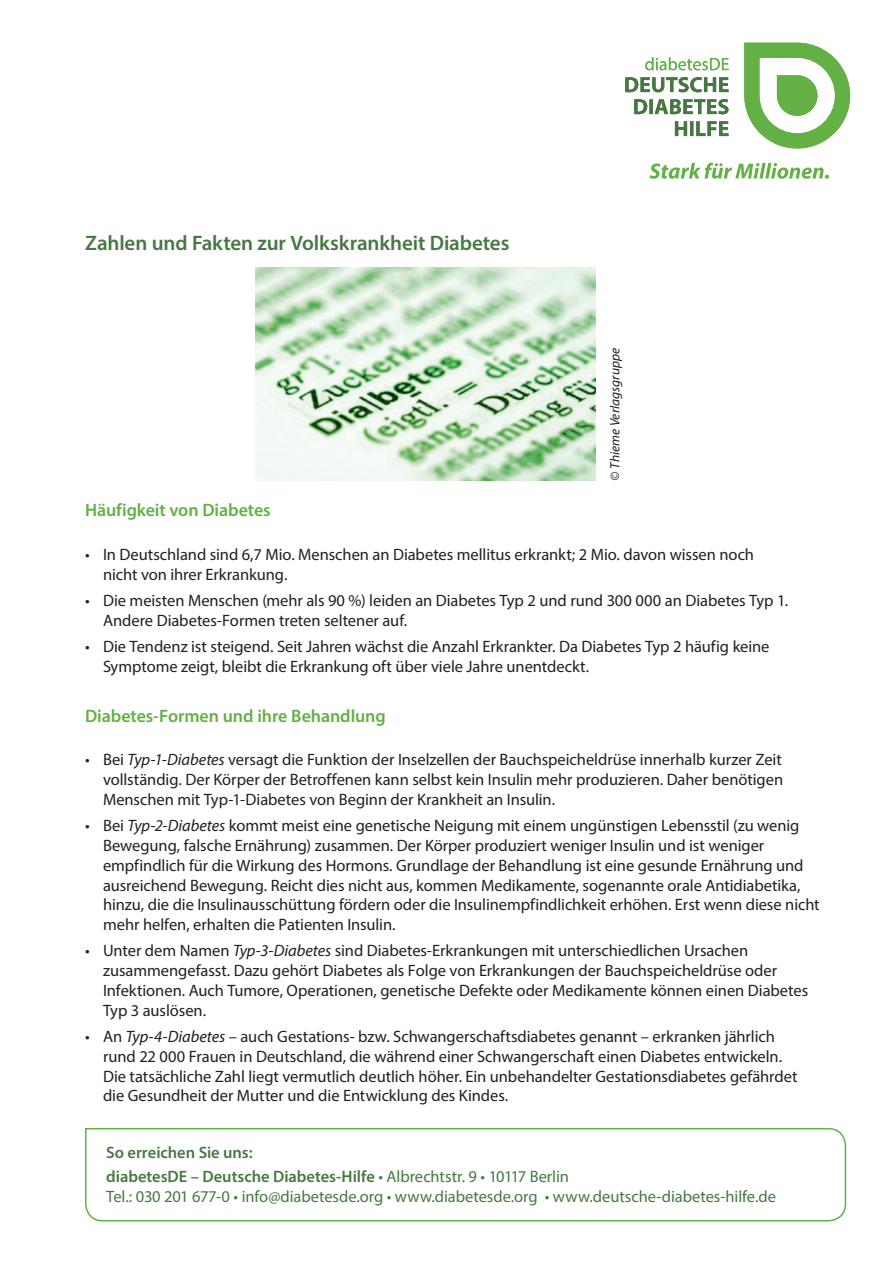
<style>
.page{position:relative;width:893px;height:1263px;background:#fff}
.page>*{position:absolute;margin:0;border:0;box-sizing:border-box;transform-origin:0 0}
.t1{font:600 21px "Myriad Pro";letter-spacing:-.005em;color:#477842}
.t2{font:600 18px "Myriad Pro";letter-spacing:-.005em;color:#63b045}
.t3{font:16.5px/19.8px "Myriad Pro";letter-spacing:-.005em;color:#231f20}
.t4{font:16.5px "Myriad Pro";letter-spacing:-.005em;color:#477842}
.t5{font:600 16.5px/24px "Myriad Pro";color:#477842}
.t6{font:italic 13.5px "Myriad Pro";letter-spacing:.005em;color:#231f20}
.s1{font-style:italic}
.s2{font-weight:400}
</style>
<div class="page">
<img style="left:255px;top:268px;width:340px;height:212px">
<svg style="left:625px;top:77px;width:103px;height:59px"></svg>
<svg style="left:744px;top:43px;width:106px;height:105px"></svg>
<svg style="left:645px;top:57px;width:84px;height:13px"></svg>
<svg style="left:649px;top:163px;width:180px;height:16px"></svg>
<svg style="left:85px;top:1128px;width:762px;height:94px"></svg>
<p class="t1" style="left:85px;top:229px;width:426px">Zahlen und Fakten zur Volkskrankheit Diabetes</p>
<p class="t6" style="left:606px;top:480px;width:134px;rotate:-90deg">© Thieme Verlagsgruppe</p>
<p class="t2" style="left:85px;top:498px;width:187px">Häufigkeit von Diabetes</p>
<p class="t3" style="left:103px;top:544px;width:652px;text-indent:-18px">• In Deutschland sind 6,7 Mio. Menschen an Diabetes mellitus erkrankt; 2 Mio. davon wissen noch nicht von ihrer Erkrankung.</p>
<p class="t3" style="left:103px;top:590px;width:686px;text-indent:-18px">• Die meisten Menschen (mehr als 90 %) leiden an Diabetes Typ 2 und rund 300 000 an Diabetes Typ 1.<br>Andere Diabetes-Formen treten seltener auf.</p>
<p class="t3" style="left:103px;top:636px;width:668px;text-indent:-18px">• Die Tendenz ist steigend. Seit Jahren wächst die Anzahl Erkrankter. Da Diabetes Typ 2 häufig keine<br>Symptome zeigt, bleibt die Erkrankung oft über viele Jahre unentdeckt.</p>
<p class="t2" style="left:85px;top:704px;width:302px">Diabetes-Formen und ihre Behandlung</p>
<p class="t3" style="left:103px;top:750px;width:682px;text-align:justify;text-indent:-18px">• Bei <span class="s1">Typ-1-Diabetes</span> versagt die Funktion der Inselzellen der Bauchspeicheldrüse innerhalb kurzer Zeit vollständig. Der Körper der Betroffenen kann selbst kein Insulin mehr produzieren. Daher benötigen Menschen mit Typ-1-Diabetes von Beginn der Krankheit an Insulin.</p>
<p class="t3" style="left:103px;top:815px;width:718px;text-indent:-18px">• Bei <span class="s1">Typ-2-Diabetes</span> kommt meist eine genetische Neigung mit einem ungünstigen Lebensstil (zu wenig Bewegung, falsche Ernährung) zusammen. Der Körper produziert weniger Insulin und ist weniger empfindlich für die Wirkung des Hormons. Grundlage der Behandlung ist eine gesunde Ernährung und ausreichend Bewegung. Reicht dies nicht aus, kommen Medikamente, sogenannte orale Antidiabetika, hinzu, die die Insulinausschüttung fördern oder die Insulinempfindlichkeit erhöhen. Erst wenn diese nicht mehr helfen, erhalten die Patienten Insulin.</p>
<p class="t3" style="left:103px;top:941px;width:707px;text-indent:-18px">• Unter dem Namen <span class="s1">Typ-3-Diabetes</span> sind Diabetes-Erkrankungen mit unterschiedlichen Ursachen zusammengefasst. Dazu gehört Diabetes als Folge von Erkrankungen der Bauchspeicheldrüse oder Infektionen. Auch Tumore, Operationen, genetische Defekte oder Medikamente können einen Diabetes Typ 3 auslösen.</p>
<p class="t3" style="left:103px;top:1026px;width:696px;text-indent:-18px">• An <span class="s1">Typ-4-Diabetes</span> – auch Gestations- bzw. Schwangerschaftsdiabetes genannt – erkranken jährlich rund 22 000 Frauen in Deutschland, die während einer Schwangerschaft einen Diabetes entwickeln.<br>Die tatsächliche Zahl liegt vermutlich deutlich höher. Ein unbehandelter Gestationsdiabetes gefährdet die Gesundheit der Mutter und die Entwicklung des Kindes.</p>
<p class="t5" style="left:106px;top:1140px;width:464px">So erreichen Sie uns:<br>diabetesDE – Deutsche Diabetes-Hilfe <span class="s2">• Albrechtstr. 9 • 10117 Berlin</span></p>
<p class="t4" style="left:106px;top:1186px;width:671px">Tel.: 030 201 677-0 • info@diabetesde.org • www.diabetesde.org • www.deutsche-diabetes-hilfe.de</p>
</div>
